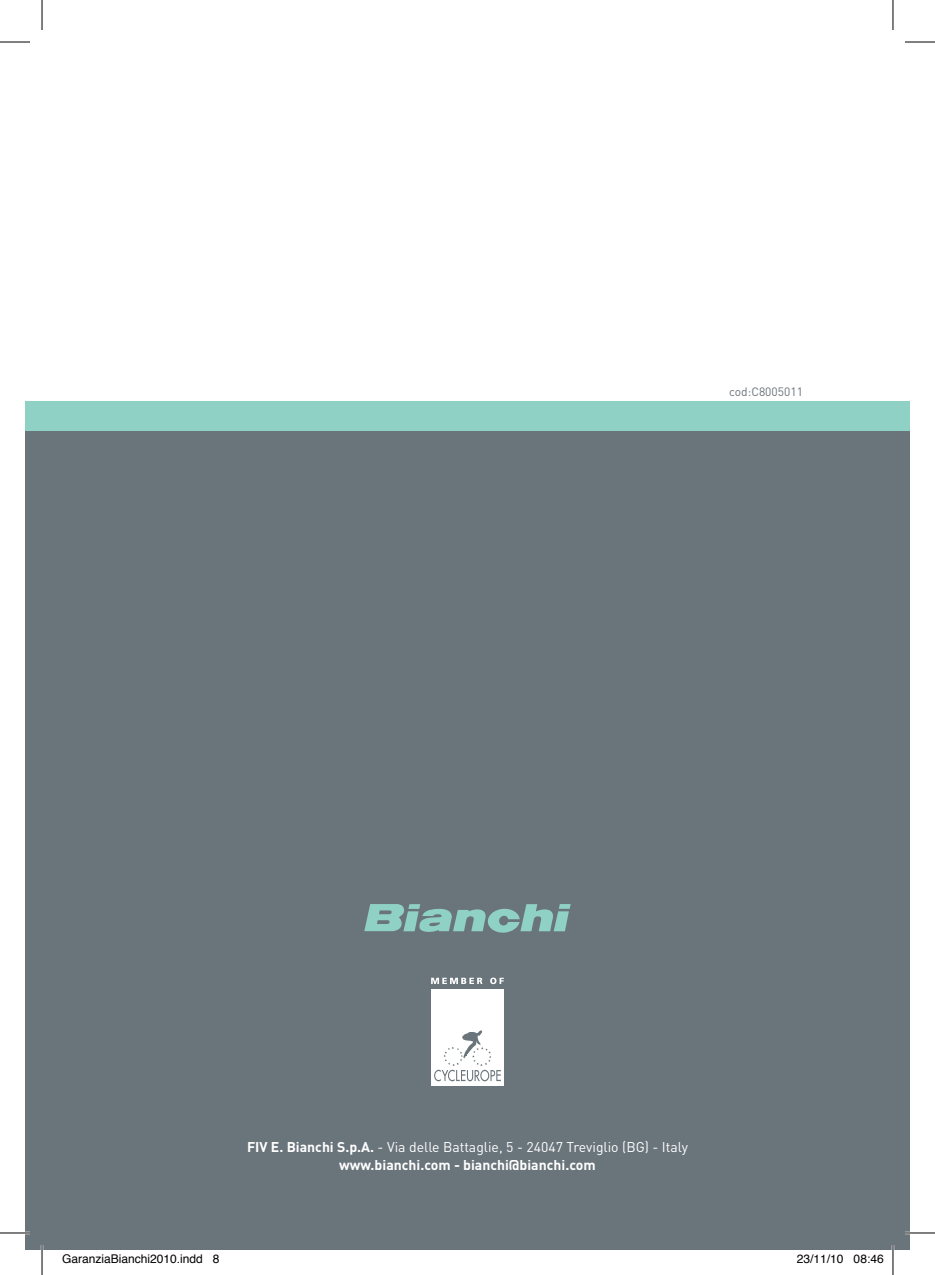
<style>
.page{position:relative;width:935px;height:1275px;background:#fff}
.page>*{position:absolute;margin:0;border:0;box-sizing:border-box;transform-origin:0 0}
.t1{font:700 14px/18px "DIN";color:#fff;text-align:center}
.t2{font:12px "Helvetica";color:#000}
.t3{font:12px "DIN";color:#6a747b}
.s1{font-weight:400}
</style>
<div class="page">
<div style="left:25px;top:401px;width:884px;height:30px;background:#8fd1c5"></div>
<div style="left:25px;top:431px;width:884px;height:819px;background:#6a747b"></div>
<svg style="left:364px;top:904px;width:206px;height:29px"></svg>
<div style="left:431px;top:989px;width:73px;height:96px;background:#fff"></div>
<svg style="left:434px;top:1030px;width:67px;height:51px"></svg>
<svg style="left:431px;top:977px;width:51px;height:7px"></svg>
<svg style="left:490px;top:977px;width:13px;height:7px"></svg>
<hr style="left:0;top:1231px;width:30px;height:3px;background:#fff">
<hr style="left:904px;top:1231px;width:30px;height:3px;background:#fff">
<hr style="left:41px;top:1245px;width:2px;height:30px;background:#fff">
<hr style="left:891px;top:1245px;width:3px;height:30px;background:#fff">
<hr style="left:0;top:42px;width:30px;height:1px;background:#000">
<hr style="left:904px;top:42px;width:30px;height:1px;background:#000">
<hr style="left:0;top:1232px;width:30px;height:1px;background:#000">
<hr style="left:904px;top:1232px;width:30px;height:1px;background:#000">
<hr style="left:42px;top:0;width:1px;height:30px;background:#000">
<hr style="left:42px;top:1245px;width:1px;height:30px;background:#000">
<hr style="left:892px;top:0;width:1px;height:30px;background:#000">
<hr style="left:892px;top:1245px;width:1px;height:30px;background:#000">
<p class="t3" style="left:729px;top:384px;width:75px">cod:C8005011</p>
<p class="t1" style="left:247px;top:1137px;width:442px">FIV E. Bianchi S.p.A. <span class="s1">- Via delle Battaglie, 5 - 24047 Treviglio (BG) - Italy </span>www.bianchi.com - bianchi@bianchi.com</p>
<p class="t2" style="left:62px;top:1249px;width:159px">GaranziaBianchi2010.indd 8</p>
<p class="t2" style="left:796px;top:1249px;width:88px">23/11/10 08:46</p>
</div>
